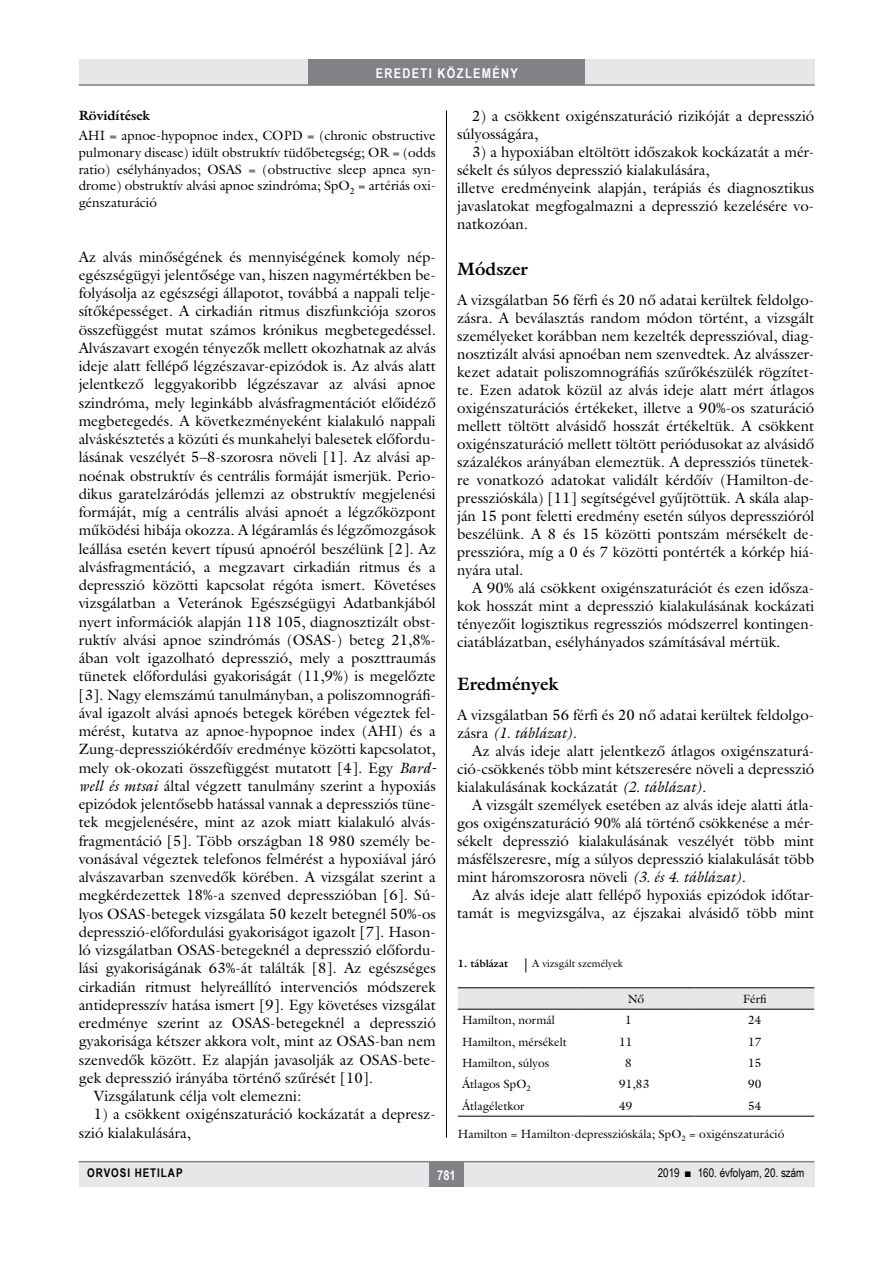
<style>
.page{position:relative;width:893px;height:1263px;background:#fff}
.page>*{position:absolute;margin:0;border:0;box-sizing:border-box;transform-origin:0 0}
.alcimbold{font:700 18px "Galliard Reg";color:#000}
.Body_tompa{font:15px/18.3px "Galliard Reg";color:#000;text-align:justify}
.Body_Text{font:15px/18px "Galliard Reg";color:#000}
.tompa_9_11{font:13.5px/16.8px "Galliard Reg";color:#000}
.t1{font:700 13.5px "Arial Narrow";letter-spacing:.1em;color:#fff}
.roviditesek_cim{font:700 13.5px "Galliard Reg";color:#000}
.tompa_8_10{font:12px "Galliard Reg";color:#000}
.t2{font:12px "Arial Narrow";color:#000}
.t3{font:700 12px "Arial Narrow";letter-spacing:.08em;color:#000}
.kepalairas2{font:10.5px "Galliard Reg";color:#000}
.kepalairas1{font:700 10.5px "Galliard Reg";color:#000}
.s1{font-style:italic}
</style>
<div class="page">
<div style="left:79px;top:1161px;width:735px;height:25px;background:#e6e7e8"></div>
<div style="left:429px;top:1161px;width:34px;height:25px;background:#808285"></div>
<hr style="left:79px;top:1161px;width:735px;height:1px;background:#808285">
<div style="left:79px;top:60px;width:735px;height:25px;background:#e6e7e8"></div>
<div style="left:308px;top:60px;width:277px;height:25px;background:#808285"></div>
<hr style="left:79px;top:84px;width:736px;height:2px;background:#808285">
<hr style="left:446px;top:111px;width:1px;height:1026px;background:#000">
<svg style="left:525px;top:958px;width:1px;height:14px"></svg>
<svg style="left:458px;top:988px;width:356px;height:21px;background:#dfe0e1"></svg>
<hr style="left:458px;top:987px;width:119px;height:1px;background:#000">
<hr style="left:577px;top:987px;width:118px;height:1px;background:#000">
<hr style="left:695px;top:987px;width:119px;height:1px;background:#000">
<hr style="left:458px;top:1009px;width:119px;height:1px;background:#000">
<hr style="left:577px;top:1009px;width:118px;height:1px;background:#000">
<hr style="left:695px;top:1009px;width:119px;height:1px;background:#000">
<hr style="left:458px;top:1116px;width:119px;height:1px;background:#000">
<hr style="left:577px;top:1116px;width:118px;height:1px;background:#000">
<hr style="left:695px;top:1116px;width:119px;height:1px;background:#000">
<p class="t1" style="left:376px;top:63px;width:144px">EREDETI KÖZLEMÉNY</p>
<p class="roviditesek_cim" style="left:79px;top:107px;width:73px">Rövidítések</p>
<p class="tompa_9_11" style="left:79px;top:127px;width:359px">AHI = apnoe-hypopnoe index, COPD = (chronic obstructive pulmonary disease) idült obstruktív tüdőbetegség; OR = (odds ratio) esélyhányados; OSAS = (obstructive sleep apnea syn&shy;drome) obstruktív alvási apnoe szindróma; SpO<sub>2</sub> = artériás oxi&shy;génszaturáció</p>
<p class="Body_tompa" style="left:79px;top:247px;width:359px">Az alvás minőségének és mennyiségének komoly nép&shy;egészségügyi jelentősége van, hiszen nagymértékben be&shy;folyásolja az egészségi állapotot, továbbá a nappali telje&shy;sítőképességet. A cirkadián ritmus diszfunkciója szoros összefüggést mutat számos krónikus megbetegedéssel.<br>Alvászavart exogén tényezők mellett okozhatnak az alvás ideje alatt fellépő légzészavar-epizódok is. Az alvás alatt jelentkező leggyakoribb légzészavar az alvási apnoe szindróma, mely leginkább alvásfragmentációt előidéző megbetegedés. A következményeként kialakuló nappali alváskésztetés a közúti és munkahelyi balesetek előfordu&shy;lásának veszélyét 5–8-szorosra növeli [1]. Az alvási ap&shy;noénak obstruktív és centrális formáját ismerjük. Perio&shy;dikus garatelzáródás jellemzi az obstruktív megjelenési formáját, míg a centrális alvási apnoét a légzőközpont működési hibája okozza. A légáramlás és légzőmozgások leállása esetén kevert típusú apnoéról beszélünk [2]. Az alvásfragmentáció, a megzavart cirkadián ritmus és a depresszió közötti kapcsolat régóta ismert. Követéses vizsgálatban a Veteránok Egészségügyi Adatbankjából nyert információk alapján 118 105, diagnosztizált obst&shy;ruktív alvási apnoe szindrómás (OSAS-) beteg 21,8%- ában volt igazolható depresszió, mely a poszttraumás tünetek előfordulási gyakoriságát (11,9%) is megelőzte [3]. Nagy elemszámú tanulmányban, a poliszomnográfi&shy;ával igazolt alvási apnoés betegek körében végeztek fel&shy;mérést, kutatva az apnoe-hypopnoe index (AHI) és a Zung-depressziókérdőív eredménye közötti kapcsolatot, mely ok-okozati összefüggést mutatott [4]. Egy <span class="s1">Bard&shy;well és mtsai</span> által végzett tanulmány szerint a hypoxiás epizódok jelentősebb hatással vannak a depressziós tüne&shy;tek megjelenésére, mint az azok miatt kialakuló alvás&shy;fragmentáció [5]. Több országban 18 980 személy be&shy;vonásával végeztek telefonos felmérést a hypoxiával járó alvászavarban szenvedők körében. A vizsgálat szerint a megkérdezettek 18%-a szenved depresszióban [6]. Sú&shy;lyos OSAS-betegek vizsgálata 50 kezelt betegnél 50%-os depresszió-előfordulási gyakoriságot igazolt [7]. Hason&shy;ló vizsgálatban OSAS-betegeknél a depresszió előfordu&shy;lási gyakoriságának 63%-át találták [8]. Az egészséges cirkadián ritmust helyreállító intervenciós módszerek antidepresszív hatása ismert [9]. Egy követéses vizsgálat eredménye szerint az OSAS-betegeknél a depresszió gyakorisága kétszer akkora volt, mint az OSAS-ban nem szenvedők között. Ez alapján javasolják az OSAS-bete&shy;gek depresszió irányába történő szűrését [10].</p>
<p class="Body_Text" style="left:94px;top:1087px;width:209px">Vizsgálatunk célja volt elemezni:</p>
<p class="Body_Text" style="left:79px;top:1105px;width:359px;text-indent:15px">1) a csökkent oxigénszaturáció kockázatát a depres - szió kialakulására,</p>
<p class="Body_Text" style="left:457px;top:107px;width:359px;text-indent:15px">2) a csökkent oxigénszaturáció rizikóját a depresszió súlyosságára,</p>
<p class="Body_Text" style="left:457px;top:143px;width:359px;text-indent:15px">3) a hypoxiában eltöltött időszakok kockázatát a mér&shy;sékelt és súlyos depresszió kialakulására,</p>
<p class="Body_tompa" style="left:457px;top:179px;width:359px">illetve eredményeink alapján, terápiás és diagnosztikus javaslatokat megfogalmazni a depresszió kezelésére vo&shy;natkozóan.</p>
<p class="alcimbold" style="left:457px;top:257px;width:72px">Módszer</p>
<p class="Body_tompa" style="left:457px;top:291px;width:359px;text-align:left">A vizsgálatban 56 férfi és 20 nő adatai kerültek feldolgo&shy;zásra. A beválasztás random módon történt, a vizsgált személyeket korábban nem kezelték depresszióval, diag&shy;nosztizált alvási apnoéban nem szenvedtek. Az alvásszer&shy;kezet adatait poliszomnográfiás szűrőkészülék rögzítet&shy;te. Ezen adatok közül az alvás ideje alatt mért átlagos oxigénszaturációs értékeket, illetve a 90%-os szaturáció mellett töltött alvásidő hosszát értékeltük. A csökkent oxigénszaturáció mellett töltött periódusokat az alvásidő százalékos arányában elemeztük. A depressziós tünetek&shy;re vonatkozó adatokat validált kérdőív (Hamilton-de&shy;presszióskála) [11] segítségével gyűjtöttük. A skála alap&shy;ján 15 pont feletti eredmény esetén súlyos depresszióról beszélünk. A 8 és 15 közötti pontszám mérsékelt de&shy;presszióra, míg a 0 és 7 közötti pontérték a kórkép hiá&shy;nyára utal.</p>
<p class="Body_Text" style="left:457px;top:579px;width:359px;text-align:justify;text-indent:15px">A 90% alá csökkent oxigénszaturációt és ezen idősza&shy;kok hosszát mint a depresszió kialakulásának kockázati tényezőit logisztikus regressziós módszerrel kontingen&shy;ciatáblázatban, esélyhányados számításával mértük.</p>
<p class="alcimbold" style="left:457px;top:672px;width:103px">Eredmények</p>
<p class="Body_tompa" style="left:457px;top:706px;width:359px">A vizsgálatban 56 férfi és 20 nő adatai kerültek feldolgo&shy;zásra <span class="s1">(1. táblázat)</span>.</p>
<p class="Body_Text" style="left:457px;top:742px;width:359px;text-align:justify;text-indent:15px">Az alvás ideje alatt jelentkező átlagos oxigénszaturá&shy;ció-csökkenés több mint kétszeresére növeli a depresszió kialakulásának kockázatát <span class="s1">(2. táblázat)</span>.</p>
<p class="Body_Text" style="left:457px;top:796px;width:359px;text-align:justify;text-indent:15px">A vizsgált személyek esetében az alvás ideje alatti átla&shy;gos oxigénszaturáció 90% alá történő csökkenése a mér&shy;sékelt depresszió kialakulásának veszélyét több mint másfélszeresre, míg a súlyos depresszió kialakulását több mint háromszorosra növeli <span class="s1">(3. és 4. táblázat)</span>.</p>
<p class="Body_Text" style="left:457px;top:886px;width:359px;text-align:right">Az alvás ideje alatt fellépő hypoxiás epizódok időtar&shy;tamát is megvizsgálva, az éjszakai alvásidő több mint</p>
<p class="kepalairas1" style="left:458px;top:956px;width:52px">1. táblázat</p>
<p class="kepalairas2" style="left:532px;top:956px;width:92px">A vizsgált személyek</p>
<p class="tompa_8_10" style="left:628px;top:991px;width:18px">Nő</p>
<p class="tompa_8_10" style="left:743px;top:991px;width:25px">Férfi</p>
<p class="tompa_8_10" style="left:462px;top:1012px;width:94px">Hamilton, normál</p>
<p class="tompa_8_10" style="left:625px;top:1012px;width:8px">1</p>
<p class="tompa_8_10" style="left:748px;top:1012px;width:15px">24</p>
<p class="tompa_8_10" style="left:462px;top:1034px;width:106px">Hamilton, mérsékelt</p>
<p class="tompa_8_10" style="left:619px;top:1034px;width:15px">11</p>
<p class="tompa_8_10" style="left:748px;top:1034px;width:15px">17</p>
<p class="tompa_8_10" style="left:462px;top:1055px;width:89px">Hamilton, súlyos</p>
<p class="tompa_8_10" style="left:625px;top:1055px;width:8px">8</p>
<p class="tompa_8_10" style="left:748px;top:1055px;width:15px">15</p>
<p class="tompa_8_10" style="left:462px;top:1077px;width:70px">Átlagos SpO<sub>2</sub></p>
<p class="tompa_8_10" style="left:619px;top:1077px;width:32px">91,83</p>
<p class="tompa_8_10" style="left:748px;top:1077px;width:15px">90</p>
<p class="tompa_8_10" style="left:462px;top:1098px;width:64px">Átlagéletkor</p>
<p class="tompa_8_10" style="left:619px;top:1098px;width:15px">49</p>
<p class="tompa_8_10" style="left:748px;top:1098px;width:15px">54</p>
<p class="tompa_8_10" style="left:458px;top:1126px;width:328px">Hamilton = Hamilton-depresszióskála; SpO<sub>2</sub> = oxigénszaturáció</p>
<p class="t3" style="left:87px;top:1164px;width:97px">ORVOSI HETILAP</p>
<p class="t1" style="left:437px;top:1165px;width:20px">781</p>
<p class="t2" style="left:658px;top:1164px;width:148px">2019 ■ 160. évfolyam, 20. szám</p>
</div>
